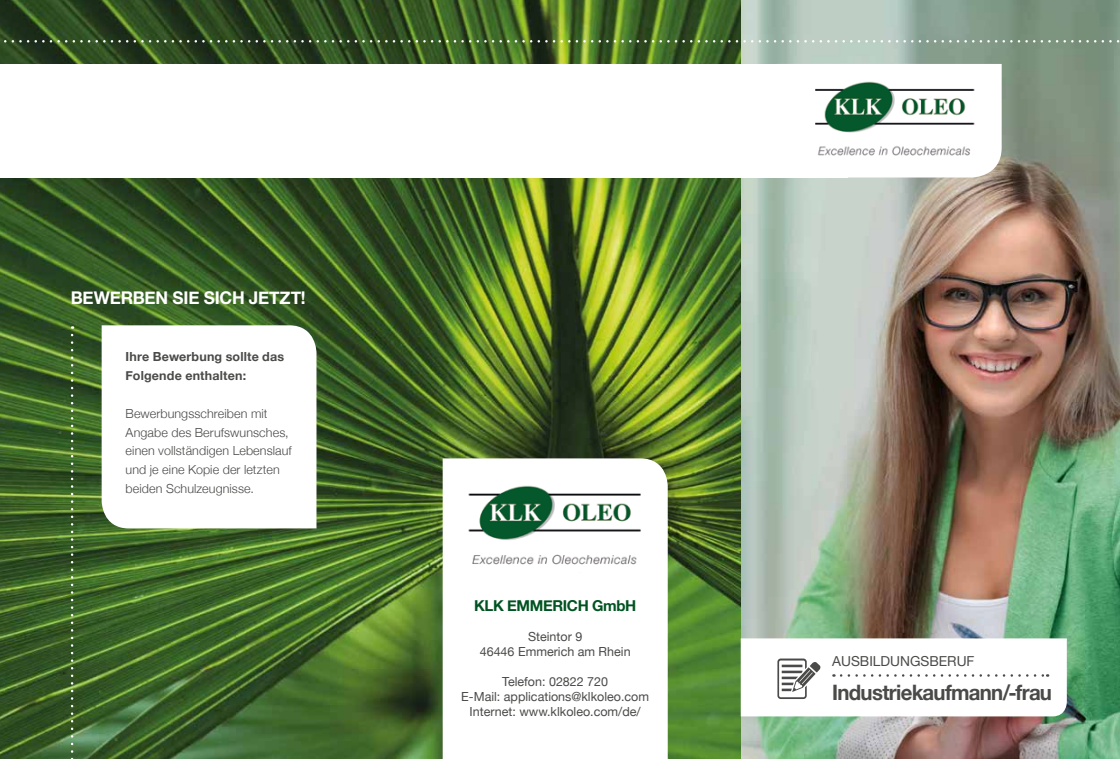
<style>
.page{position:relative;width:1120px;height:759px;background:#fff}
.page>*{position:absolute;margin:0;border:0;box-sizing:border-box;transform-origin:0 0}
.t1{font:700 21.25px "Helvetica Neue";letter-spacing:-.035em;color:#4a4a49;scale:.96 1}
.t2{font:700 17.5px "Helvetica Neue";letter-spacing:-.01em;color:#fff}
.t3{font:700 15px "Helvetica Neue";letter-spacing:-.025em;color:#005321}
.t4{font:13.75px "Helvetica Neue";color:#4a4a49}
.t5{font:300 12.5px/18.8px "Helvetica Neue";letter-spacing:.01em;color:#4a4a49}
.t6{font:12.5px/15px "Helvetica Neue";color:#4a4a49;text-align:center}
.t7{font:700 12.5px/18.8px "Helvetica Neue";letter-spacing:.015em;color:#4a4a49}
</style>
<div class="page">
<img style="left:741px;top:0;width:379px;height:758px">
<img style="left:0;top:0;width:741px;height:758px">
<svg style="left:443px;top:458px;width:225px;height:300px"></svg>
<svg style="left:847px;top:64px;width:154px;height:113px"></svg>
<div style="left:0;top:64px;width:847px;height:113px;background:#fff"></div>
<img style="left:815px;top:81px;width:164px;height:80px">
<img style="left:0;top:40px;width:1120px;height:3px">
<svg style="left:71px;top:335px;width:2px;height:424px"></svg>
<img style="left:464px;top:484px;width:182px;height:88px">
<svg style="left:102px;top:325px;width:214px;height:203px"></svg>
<svg style="left:741px;top:638px;width:326px;height:78px"></svg>
<h2 class="t2" style="left:71px;top:286px;width:236px">BEWERBEN SIE SICH JETZT!</h2>
<p class="t7" style="left:126px;top:347px;width:160px">Ihre Bewerbung sollte das<br>Folgende enthalten:</p>
<p class="t5" style="left:126px;top:403px;width:168px">Bewerbungsschreiben mit<br>Angabe des Berufswunsches, einen vollständigen Lebenslauf und je eine Kopie der letzten beiden Schulzeugnisse.</p>
<p class="t3" style="left:474px;top:596px;width:164px">KLK EMMERICH GmbH</p>
<p class="t6" style="left:480px;top:629px;width:152px">Steintor 9<br>46446 Emmerich am Rhein</p>
<p class="t6" style="left:461px;top:674px;width:189px">Telefon: 02822 720<br>E-Mail: applications@klkoleo.com<br>Internet: www.klkoleo.com/de/</p>
<h1 class="t1" style="left:832px;top:678px;width:230px">Industriekaufmann/-frau</h1>
<p class="t4" style="left:832px;top:652px;width:144px">AUSBILDUNGSBERUF</p>
</div>
